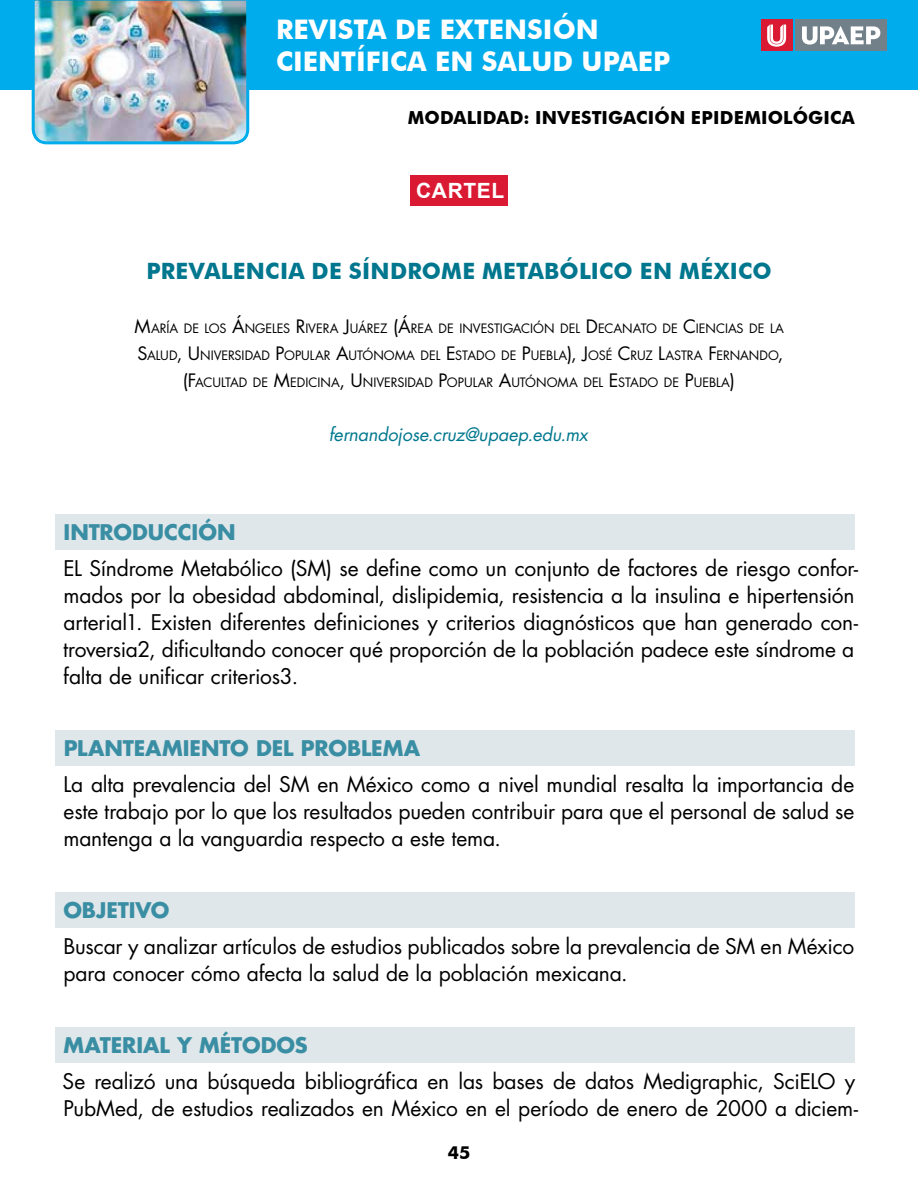
<style>
.page{position:relative;width:918px;height:1188px;background:#fff}
.page>*{position:absolute;margin:0;border:0;box-sizing:border-box;transform-origin:0 0}
.t1{font:700 27px/32.4px "Futura BT";color:#fff}
.t2{font:700 22.5px "Futura BT";letter-spacing:.01em;color:#00778e}
.t3{font:21px/27px "Futura Std";letter-spacing:-.01em;color:#000}
.t4{font:700 21px "Futura Std";letter-spacing:-.005em;color:#3a8ea3}
.t5{font:700 21px "Arial";letter-spacing:.03em;color:#fff}
.t6{font:700 18px "Futura BT";letter-spacing:.005em;color:#000}
.t7{font:italic 18px "Futura Std";letter-spacing:-.01em;color:#00778e}
.t8{font:12.6px/27px "Futura Std";letter-spacing:-.005em;color:#000;text-align:center}
.s1{font-size:18px}
</style>
<div class="page">
<div style="left:0;top:0;width:918px;height:90px;background:#00aceb"></div>
<img style="left:31px;top:0;width:219px;height:145px">
<div style="left:796px;top:20px;width:91px;height:31px;background:#72808a"></div>
<svg style="left:802px;top:26px;width:78px;height:19px"></svg>
<div style="left:761px;top:20px;width:31px;height:31px;background:#da1a32"></div>
<svg style="left:767px;top:25px;width:19px;height:22px"></svg>
<div style="left:410px;top:175px;width:98px;height:30px;background:#da1a32"></div>
<div style="left:56px;top:514px;width:799px;height:36px;background:#e0e7eb"></div>
<div style="left:56px;top:730px;width:799px;height:36px;background:#e0e7eb"></div>
<div style="left:56px;top:892px;width:799px;height:36px;background:#e0e7eb"></div>
<div style="left:56px;top:1027px;width:799px;height:36px;background:#e0e7eb"></div>
<p class="t1" style="left:276px;top:13px;width:396px">REVISTA DE EXTENSIÓN<br>CIENTÍFICA EN SALUD UPAEP</p>
<p class="t6" style="left:408px;top:107px;width:449px">MODALIDAD: INVESTIGACIÓN EPIDEMIOLÓGICA</p>
<p class="t5" style="left:416px;top:176px;width:90px">CARTEL</p>
<p class="t2" style="left:146px;top:257px;width:627px">PREVALENCIA DE SÍNDROME METABÓLICO EN MÉXICO</p>
<p class="t8" style="left:135px;top:315px;width:651px"><span class="s1">M</span>ARÍA DE LOS <span class="s1">Á</span>NGELES <span class="s1">R</span>IVERA <span class="s1">J</span>UÁREZ <span class="s1">(Á</span>REA DE INVESTIGACIÓN DEL <span class="s1">D</span> ECANATO DE <span class="s1">C</span>IENCIAS DE LA<br><span class="s1">S</span>ALUD<span class="s1">, U</span> NIVERSIDAD <span class="s1">P</span>OPULAR <span class="s1">A</span>UTÓNOMA DEL <span class="s1">E</span>STADO DE <span class="s1">P</span>UEBLA<span class="s1">), J</span>OSÉ <span class="s1">C</span>RUZ <span class="s1">L</span>ASTRA <span class="s1">F</span>ERNANDO<span class="s1">, (F</span>ACULTAD DE <span class="s1">M</span>EDICINA<span class="s1">, U</span> NIVERSIDAD <span class="s1">P</span>OPULAR <span class="s1">A</span>UTÓNOMA DEL <span class="s1">E</span>STADO DE <span class="s1">P</span>UEBLA<span class="s1">)</span></p>
<p class="t7" style="left:329px;top:423px;width:260px">fernandojose.cruz@upaep.edu.mx</p>
<p class="t4" style="left:64px;top:518px;width:173px">INTRODUCCIÓN</p>
<p class="t3" style="left:63px;top:555px;width:796px">EL Síndrome Metabólico (SM) se define como un conjunto de factores de riesgo confor&shy;mados por la obesidad abdominal, dislipidemia, resistencia a la insulina e hipertensión arterial1. Existen diferentes definiciones y criterios diagnósticos que han generado con&shy;troversia2, dificultando conocer qué proporción de la población padece este síndrome a falta de unificar criterios3.</p>
<p class="t4" style="left:64px;top:734px;width:358px">PLANTEAMIENTO DEL PROBLEMA</p>
<p class="t3" style="left:63px;top:771px;width:792px;text-align:justify">La alta prevalencia del SM en México como a nivel mundial resalta la importancia de este trabajo por lo que los resultados pueden contribuir para que el personal de salud se mantenga a la vanguardia respecto a este tema.</p>
<p class="t4" style="left:63px;top:896px;width:108px">OBJETIVO</p>
<p class="t3" style="left:63px;top:933px;width:792px">Buscar y analizar artículos de estudios publicados sobre la prevalencia de SM en México para conocer cómo afecta la salud de la población mexicana.</p>
<p class="t4" style="left:64px;top:1031px;width:246px">MATERIAL Y MÉTODOS</p>
<p class="t3" style="left:63px;top:1068px;width:797px">Se realizó una búsqueda bibliográfica en las bases de datos Medigraphic, SciELO y<br>PubMed, de estudios realizados en México en el período de enero de 2000 a diciem-</p>
<p class="t6" style="left:448px;top:1142px;width:24px">45</p>
</div>
